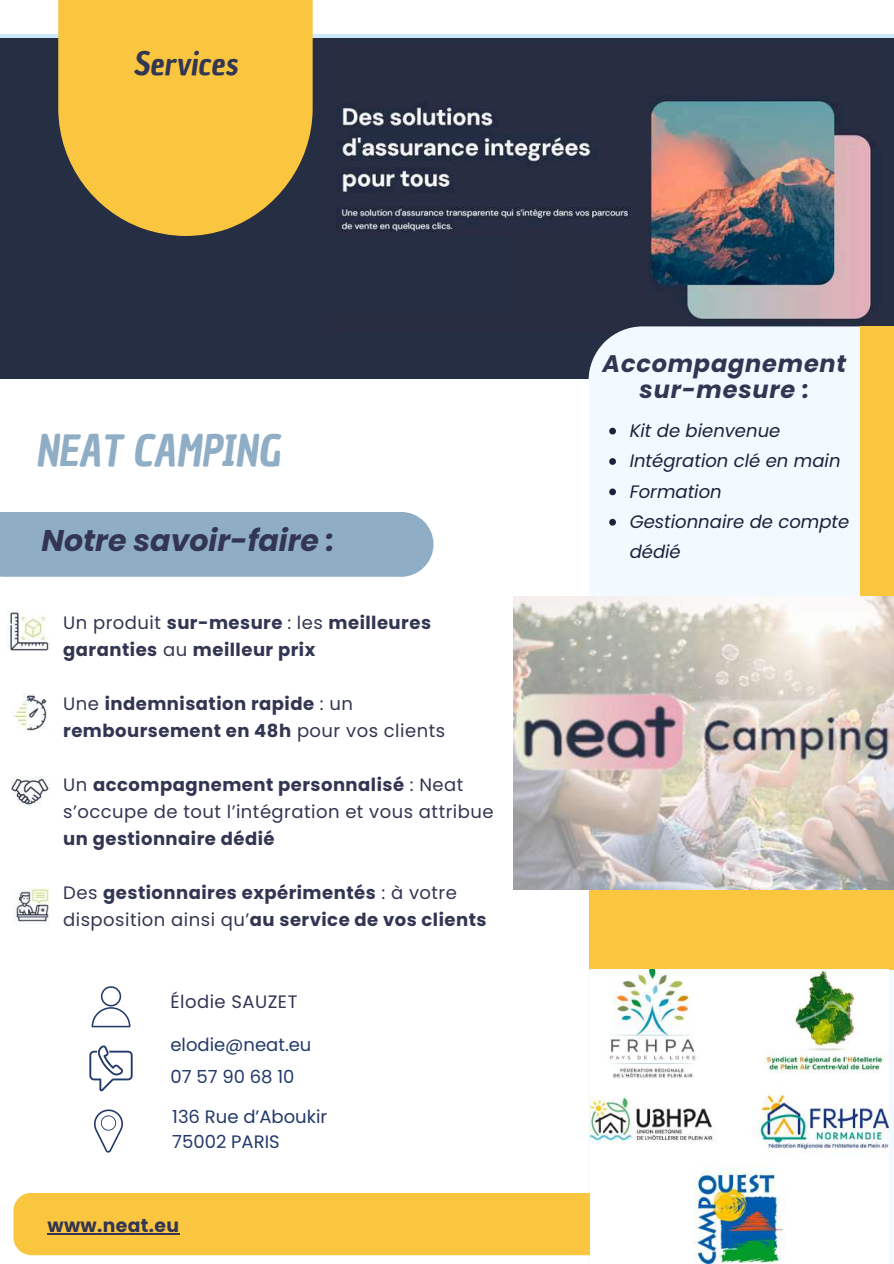
<style>
.page{position:relative;width:894px;height:1264px;background:#fff}
.page>*{position:absolute;margin:0;border:0;box-sizing:border-box;transform-origin:0 0}
.t1{font:italic 42px "Chau Philomene One";color:#90adc6}
.t2{font:italic 31.5px "Chau Philomene One";color:#333652}
.t3{font:italic 700 30px "Poppins";color:#333652}
.t4{font:italic 700 24px/25.8px "Poppins";letter-spacing:.035em;color:#333652;text-align:center}
.t5{font:700 18.75px "Poppins";letter-spacing:.02em;color:#333652}
.t6{font:700 18px/27px "Poppins";letter-spacing:.025em;color:#333652}
.t7{font:18px/27px "Poppins";letter-spacing:.025em;color:#333652}
.t8{font:italic 18px/30.3px "Poppins";color:#1d213b}
.t9{font:18px/24.8px "Poppins";color:#23396a}
.s1{font-weight:400}
.s2{font-weight:700}
</style>
<div class="page">
<div style="left:0;top:512px;width:433px;height:65px;background:#90adc6"></div>
<div style="left:0;top:38px;width:893px;height:340px;background:#252e43"></div>
<img style="left:336px;top:96px;width:536px;height:224px">
<div style="left:588px;top:326px;width:305px;height:937px;background:#f2f9ff"></div>
<div style="left:588px;top:768px;width:305px;height:201px;background:#fac640"></div>
<div style="left:13px;top:1192px;width:577px;height:63px;background:#fac640"></div>
<div style="left:860px;top:326px;width:33px;height:327px;background:#fac640"></div>
<img style="left:513px;top:596px;width:380px;height:293px">
<svg style="left:89px;top:1045px;width:44px;height:46px"></svg>
<svg style="left:94px;top:1109px;width:29px;height:43px"></svg>
<svg style="left:92px;top:986px;width:38px;height:41px"></svg>
<img style="left:6px;top:610px;width:43px;height:41px">
<img style="left:11px;top:693px;width:36px;height:38px">
<img style="left:11px;top:776px;width:39px;height:30px">
<img style="left:13px;top:888px;width:36px;height:36px">
<svg style="left:58px;top:0;width:254px;height:236px;background:#e0b440"></svg>
<hr style="left:47px;top:1233px;width:132px;height:1px;background:#333652">
<svg style="left:609px;top:428px;width:6px;height:6px"></svg>
<svg style="left:609px;top:458px;width:6px;height:7px"></svg>
<svg style="left:609px;top:488px;width:6px;height:7px"></svg>
<svg style="left:609px;top:519px;width:6px;height:6px"></svg>
<div style="left:323px;top:236px;width:190px;height:73px;background:#252e43"></div>
<img style="left:590px;top:969px;width:298px;height:293px">
<h2 class="t2" style="left:133px;top:42px;width:106px">Services</h2>
<h1 class="t1" style="left:35px;top:422px;width:246px">NEAT CAMPING</h1>
<h3 class="t3" style="left:41px;top:519px;width:294px">Notre savoir-faire :</h3>
<p class="t6" style="left:63px;top:609px;width:369px"><span class="s1">Un produit</span> sur-mesure <span class="s1">: les</span> meilleures garanties <span class="s1">au</span> meilleur prix</p>
<p class="t6" style="left:63px;top:690px;width:383px"><span class="s1">Une</span> indemnisation rapide <span class="s1">: un </span>remboursement en 48h <span class="s1">pour vos clients</span></p>
<p class="t7" style="left:63px;top:771px;width:432px">Un <span class="s2">accompagnement personnalisé</span> : Neat s’occupe de tout l’intégration et vous attribue</p>
<p class="t6" style="left:63px;top:825px;width:213px">un gestionnaire dédié</p>
<p class="t6" style="left:63px;top:879px;width:424px"><span class="s1">Des</span> gestionnaires expérimentés <span class="s1">: à votre disposition ainsi qu’</span>au service de vos clients</p>
<p class="t7" style="left:170px;top:987px;width:128px">Élodie SAUZET</p>
<p class="t9" style="left:170px;top:1028px;width:142px;line-height:31.7px">elodie@neat.eu<br>07 57 90 68 10</p>
<p class="t9" style="left:172px;top:1104px;width:156px">136 Rue d’Aboukir<br>75002 PARIS</p>
<p class="t5" style="left:47px;top:1212px;width:133px">www.neat.eu</p>
<h3 class="t4" style="left:602px;top:351px;width:245px">Accompagnement sur-mesure :</h3>
<p class="t8" style="left:629px;top:415px;width:221px">Kit de bienvenue<br>Intégration clé en main<br>Formation<br>Gestionnaire de compte dédié</p>
</div>
